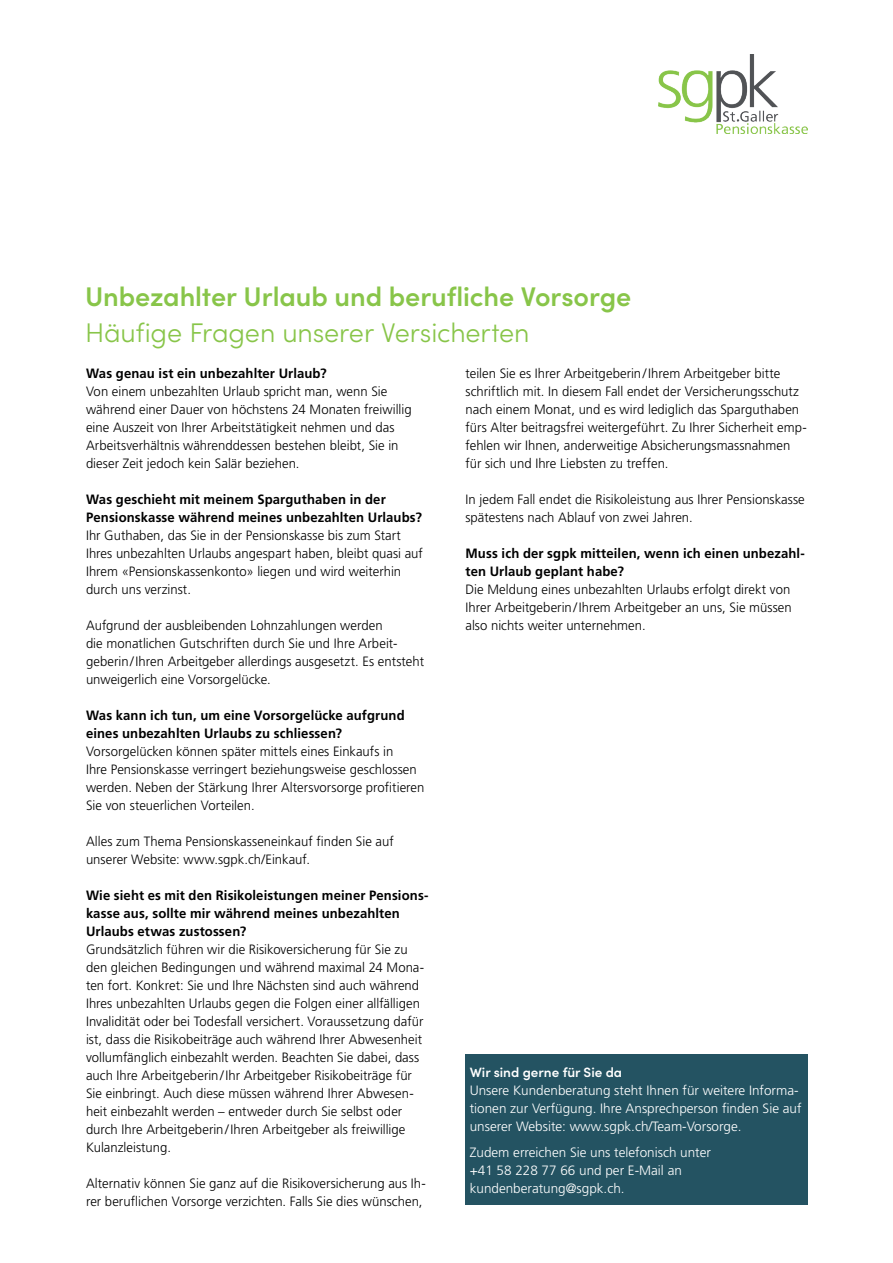
<style>
.page{position:relative;width:893px;height:1263px;background:#fff}
.page>*{position:absolute;margin:0;border:0;box-sizing:border-box;transform-origin:0 0}
.t1{font:600 27px "Sofia Pro";letter-spacing:-.005em;color:#88c549}
.t2{font:300 27px "Sofia Pro";letter-spacing:-.005em;color:#88c549}
.t3{font:300 13.5px/18px "Frutiger LT Pro";letter-spacing:.005em;color:#000001}
.t4{font:700 13.5px/18px "Frutiger LT Pro";letter-spacing:.01em;color:#000001}
.t5{font:300 13.5px/18px "Frutiger LT Pro";color:#fff}
.t6{font:600 13.5px "Sofia Pro";color:#fff}
</style>
<div class="page">
<img style="left:658px;top:54px;width:150px;height:80px">
<div style="left:465px;top:1054px;width:343px;height:151px;background:#245362"></div>
<h1 class="t1" style="left:85px;top:276px;width:548px">Unbezahlter Urlaub und berufliche Vorsorge</h1>
<h1 class="t2" style="left:85px;top:313px;width:446px">Häufige Fragen unserer Versicherten</h1>
<p class="t4" style="left:86px;top:364px;width:242px">Was genau ist ein unbezahlter Urlaub?</p>
<p class="t3" style="left:86px;top:382px;width:327px">Von einem unbezahlten Urlaub spricht man, wenn Sie während einer Dauer von höchstens 24 Monaten freiwillig eine Auszeit von Ihrer Arbeitstätigkeit nehmen und das Arbeitsverhältnis währenddessen bestehen bleibt, Sie in dieser Zeit jedoch kein Salär beziehen.</p>
<p class="t4" style="left:86px;top:490px;width:337px">Was geschieht mit meinem Sparguthaben in der<br>Pensionskasse während meines unbezahlten Urlaubs?</p>
<p class="t3" style="left:86px;top:526px;width:338px">Ihr Guthaben, das Sie in der Pensionskasse bis zum Start Ihres unbezahlten Urlaubs angespart haben, bleibt quasi auf Ihrem «Pensionskassenkonto» liegen und wird weiterhin durch uns verzinst.</p>
<p class="t3" style="left:86px;top:616px;width:340px">Aufgrund der ausbleibenden Lohnzahlungen werden<br>die monatlichen Gutschriften durch Sie und Ihre Arbeit&shy;geberin/Ihren Arbeitgeber allerdings ausgesetzt. Es entsteht unweigerlich eine Vorsorgelücke.</p>
<p class="t4" style="left:86px;top:706px;width:320px">Was kann ich tun, um eine Vorsorgelücke aufgrund eines unbezahlten Urlaubs zu schliessen?</p>
<p class="t3" style="left:86px;top:742px;width:340px">Vorsorgelücken können später mittels eines Einkaufs in<br>Ihre Pensionskasse verringert beziehungsweise geschlossen werden. Neben der Stärkung Ihrer Altersvorsorge profitieren Sie von steuerlichen Vorteilen.</p>
<p class="t3" style="left:86px;top:832px;width:309px">Alles zum Thema Pensionskasseneinkauf finden Sie auf unserer Website: www.sgpk.ch/Einkauf.</p>
<p class="t4" style="left:86px;top:886px;width:344px">Wie sieht es mit den Risikoleistungen meiner Pensions&shy;kasse aus, sollte mir während meines unbezahlten<br>Urlaubs etwas zustossen?</p>
<p class="t3" style="left:86px;top:940px;width:340px">Grundsätzlich führen wir die Risikoversicherung für Sie zu den gleichen Bedingungen und während maximal 24 Mona&shy;ten fort. Konkret: Sie und Ihre Nächsten sind auch während Ihres unbezahlten Urlaubs gegen die Folgen einer allfälligen Invalidität oder bei Todesfall versichert. Voraussetzung dafür ist, dass die Risikobeiträge auch während Ihrer Abwesenheit vollumfänglich einbezahlt werden. Beachten Sie dabei, dass auch Ihre Arbeitgeberin/Ihr Arbeitgeber Risikobeiträge für Sie einbringt. Auch diese müssen während Ihrer Abwesen&shy;heit einbezahlt werden – entweder durch Sie selbst oder durch Ihre Arbeitgeberin/Ihren Arbeitgeber als freiwillige Kulanzleistung.</p>
<p class="t3" style="left:86px;top:1174px;width:341px">Alternativ können Sie ganz auf die Risikoversicherung aus Ih&shy;rer beruflichen Vorsorge verzichten. Falls Sie dies wünschen,</p>
<p class="t3" style="left:465px;top:364px;width:343px">teilen Sie es Ihrer Arbeitgeberin/Ihrem Arbeitgeber bitte schriftlich mit. In diesem Fall endet der Versicherungsschutz nach einem Monat, und es wird lediglich das Sparguthaben fürs Alter beitragsfrei weitergeführt. Zu Ihrer Sicherheit emp&shy;fehlen wir Ihnen, anderweitige Absicherungsmassnahmen für sich und Ihre Liebsten zu treffen.</p>
<p class="t3" style="left:465px;top:490px;width:341px">In jedem Fall endet die Risikoleistung aus Ihrer Pensionskasse spätestens nach Ablauf von zwei Jahren.</p>
<p class="t4" style="left:465px;top:544px;width:341px">Muss ich der sgpk mitteilen, wenn ich einen unbezahl&shy;ten Urlaub geplant habe?</p>
<p class="t3" style="left:465px;top:580px;width:328px;text-align:justify">Die Meldung eines unbezahlten Urlaubs erfolgt direkt von Ihrer Arbeitgeberin/Ihrem Arbeitgeber an uns, Sie müssen also nichts weiter unternehmen.</p>
<p class="t6" style="left:470px;top:1062px;width:154px">Wir sind gerne für Sie da</p>
<p class="t5" style="left:470px;top:1081px;width:333px">Unsere Kundenberatung steht Ihnen für weitere Informa&shy;tionen zur Verfügung. Ihre Ansprechperson finden Sie auf unserer Website: www.sgpk.ch/Team-Vorsorge.</p>
<p class="t5" style="left:470px;top:1143px;width:243px">Zudem erreichen Sie uns telefonisch unter +41 58 228 77 66 und per E-Mail an kundenberatung@sgpk.ch.</p>
</div>
